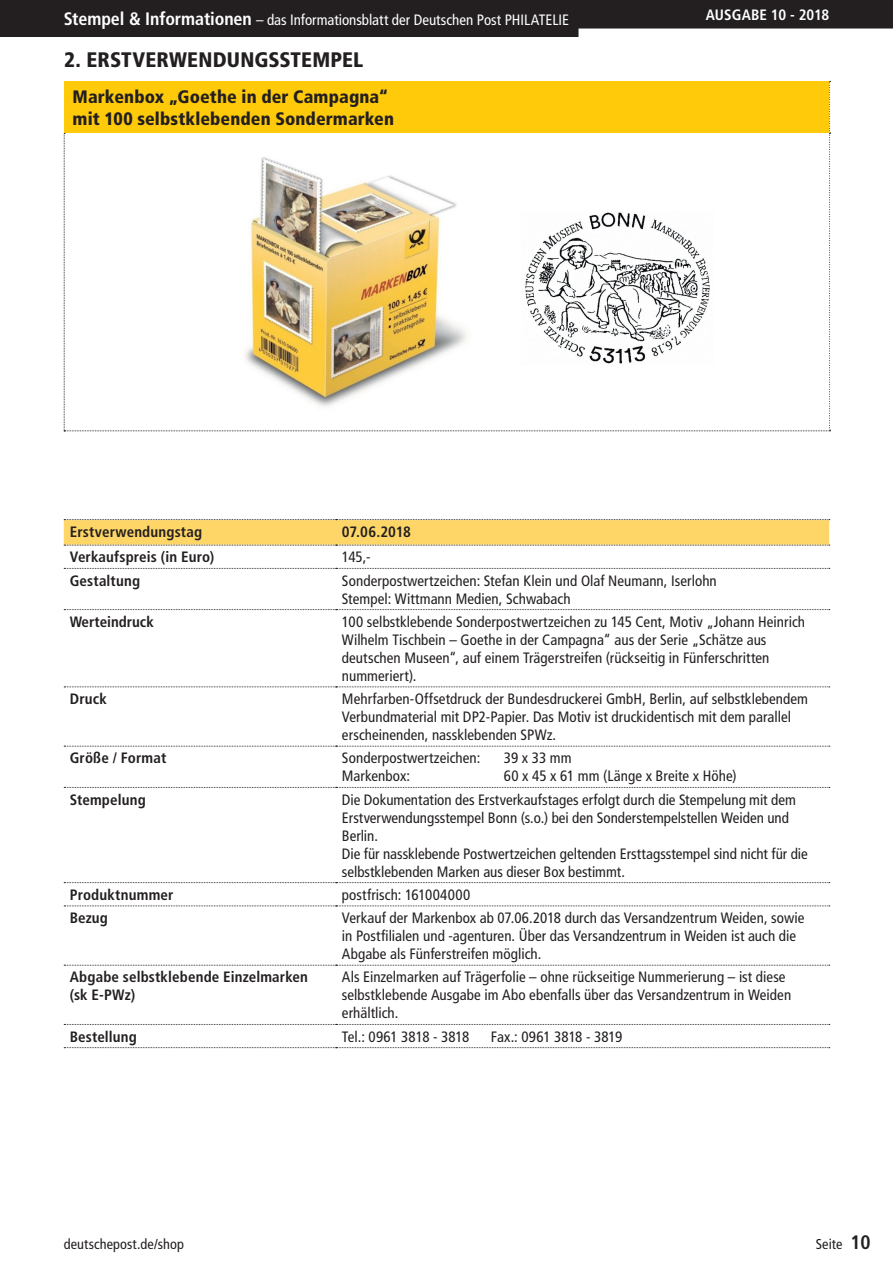
<style>
.page{position:relative;width:893px;height:1263px;background:#fff}
.page>*{position:absolute;margin:0;border:0;box-sizing:border-box;transform-origin:0 0}
.t1{font:900 condensed 21px "Frutiger LT Std";letter-spacing:.01em;color:#231f20}
.t2{font:900 condensed 18px/21.6px "Frutiger LT Std";letter-spacing:.005em;color:#231f20}
.t3{font:condensed 15px/18px "Frutiger LT Std";letter-spacing:.005em;color:#231f20}
.t4{font:700 condensed 15px/18px "Frutiger LT Std";letter-spacing:.01em;color:#231f20}
.t5{font:condensed 15px "Frutiger LT Std";color:#fff}
.t6{font:700 condensed 15px "Frutiger LT Std";color:#fff}
.t7{font:condensed 14.25px "Frutiger LT Std";letter-spacing:.005em;color:#231f20}
.s1{font-weight:700;font-size:18px}
.s2{font-weight:700;font-size:19.5px}
</style>
<div class="page">
<svg style="left:0;top:0;width:893px;height:37px;background:#343131"></svg>
<svg style="left:64px;top:81px;width:767px;height:350px"></svg>
<svg style="left:64px;top:519px;width:766px;height:27px;background:#f6d26d"></svg>
<svg style="left:64px;top:568px;width:766px;height:1px"></svg>
<svg style="left:64px;top:609px;width:766px;height:1px"></svg>
<svg style="left:64px;top:686px;width:766px;height:1px"></svg>
<svg style="left:64px;top:746px;width:766px;height:1px"></svg>
<svg style="left:64px;top:787px;width:766px;height:1px"></svg>
<svg style="left:64px;top:882px;width:766px;height:1px"></svg>
<svg style="left:64px;top:905px;width:766px;height:1px"></svg>
<svg style="left:64px;top:965px;width:766px;height:1px"></svg>
<svg style="left:64px;top:1024px;width:766px;height:1px"></svg>
<svg style="left:64px;top:1047px;width:766px;height:1px"></svg>
<img style="left:209px;top:147px;width:287px;height:268px">
<img style="left:522px;top:211px;width:191px;height:153px">
<p class="t5" style="left:64px;top:11px;width:507px"><span class="s1">Stempel &amp; Informationen</span> – das Informationsblatt der Deutschen Post PHILATELIE</p>
<p class="t6" style="left:706px;top:5px;width:125px">AUSGABE 10 - 2018</p>
<h1 class="t1" style="left:64px;top:47px;width:301px">2. ERSTVERWENDUNGSSTEMPEL</h1>
<p class="t2" style="left:73px;top:86px;width:323px">Markenbox „Goethe in der Campagna“ mit 100 selbstklebenden Sondermarken</p>
<p class="t4" style="left:70px;top:523px;width:134px">Erstverwendungstag</p>
<p class="t4" style="left:342px;top:523px;width:71px">07.06.2018</p>
<p class="t4" style="left:70px;top:548px;width:146px">Verkaufspreis (in Euro)</p>
<p class="t3" style="left:342px;top:548px;width:30px">145,-</p>
<p class="t4" style="left:70px;top:571px;width:72px">Gestaltung</p>
<p class="t3" style="left:342px;top:571px;width:376px">Sonderpostwertzeichen: Stefan Klein und Olaf Neumann, Iserlohn<br>Stempel: Wittmann Medien, Schwabach</p>
<p class="t4" style="left:70px;top:613px;width:86px">Werteindruck</p>
<p class="t3" style="left:342px;top:613px;width:465px">100 selbstklebende Sonderpostwertzeichen zu 145 Cent, Motiv „Johann Heinrich Wilhelm Tischbein – Goethe in der Campagna“ aus der Serie „Schätze aus deutschen Museen“, auf einem Trägerstreifen (rückseitig in Fünferschritten nummeriert).</p>
<p class="t4" style="left:70px;top:690px;width:39px">Druck</p>
<p class="t3" style="left:342px;top:690px;width:468px">Mehrfarben-Offsetdruck der Bundesdruckerei GmbH, Berlin, auf selbstklebendem<br>Verbundmaterial mit DP2-Papier. Das Motiv ist druckidentisch mit dem parallel erscheinenden, nassklebenden SPWz.</p>
<p class="t4" style="left:70px;top:749px;width:98px">Größe / Format</p>
<p class="t3" style="left:342px;top:749px;width:140px">Sonderpostwertzeichen:</p>
<p class="t3" style="left:504px;top:749px;width:69px">39 x 33 mm</p>
<p class="t3" style="left:342px;top:767px;width:70px">Markenbox:</p>
<p class="t3" style="left:504px;top:767px;width:234px">60 x 45 x 61 mm (Länge x Breite x Höhe)</p>
<p class="t4" style="left:70px;top:790px;width:77px">Stempelung</p>
<p class="t3" style="left:342px;top:790px;width:467px">Die Dokumentation des Erstverkaufstages erfolgt durch die Stempelung mit dem Erstverwendungsstempel Bonn (s.o.) bei den Sonderstempelstellen Weiden und Berlin.<br>Die für nassklebende Postwertzeichen geltenden Ersttagsstempel sind nicht für die selbstklebenden Marken aus dieser Box bestimmt.</p>
<p class="t4" style="left:70px;top:886px;width:105px">Produktnummer</p>
<p class="t3" style="left:342px;top:886px;width:130px">postfrisch: 161004000</p>
<p class="t4" style="left:70px;top:909px;width:40px">Bezug</p>
<p class="t3" style="left:342px;top:909px;width:464px">Verkauf der Markenbox ab 07.06.2018 durch das Versandzentrum Weiden, sowie in Postfilialen und -agenturen. Über das Versandzentrum in Weiden ist auch die<br>Abgabe als Fünferstreifen möglich.</p>
<p class="t4" style="left:70px;top:968px;width:240px">Abgabe selbstklebende Einzelmarken (sk E-PWz)</p>
<p class="t3" style="left:342px;top:968px;width:451px">Als Einzelmarken auf Trägerfolie – ohne rückseitige Nummerierung – ist diese selbstklebende Ausgabe im Abo ebenfalls über das Versandzentrum in Weiden erhältlich.</p>
<p class="t4" style="left:70px;top:1027px;width:69px">Bestellung</p>
<p class="t3" style="left:342px;top:1027px;width:129px">Tel.: 0961 3818 - 3818</p>
<p class="t3" style="left:491px;top:1027px;width:133px">Fax.: 0961 3818 - 3819</p>
<p class="t7" style="left:64px;top:1235px;width:122px">deutschepost.de/shop</p>
<p class="t7" style="left:816px;top:1235px;width:56px">Seite <span class="s2">10</span></p>
</div>
